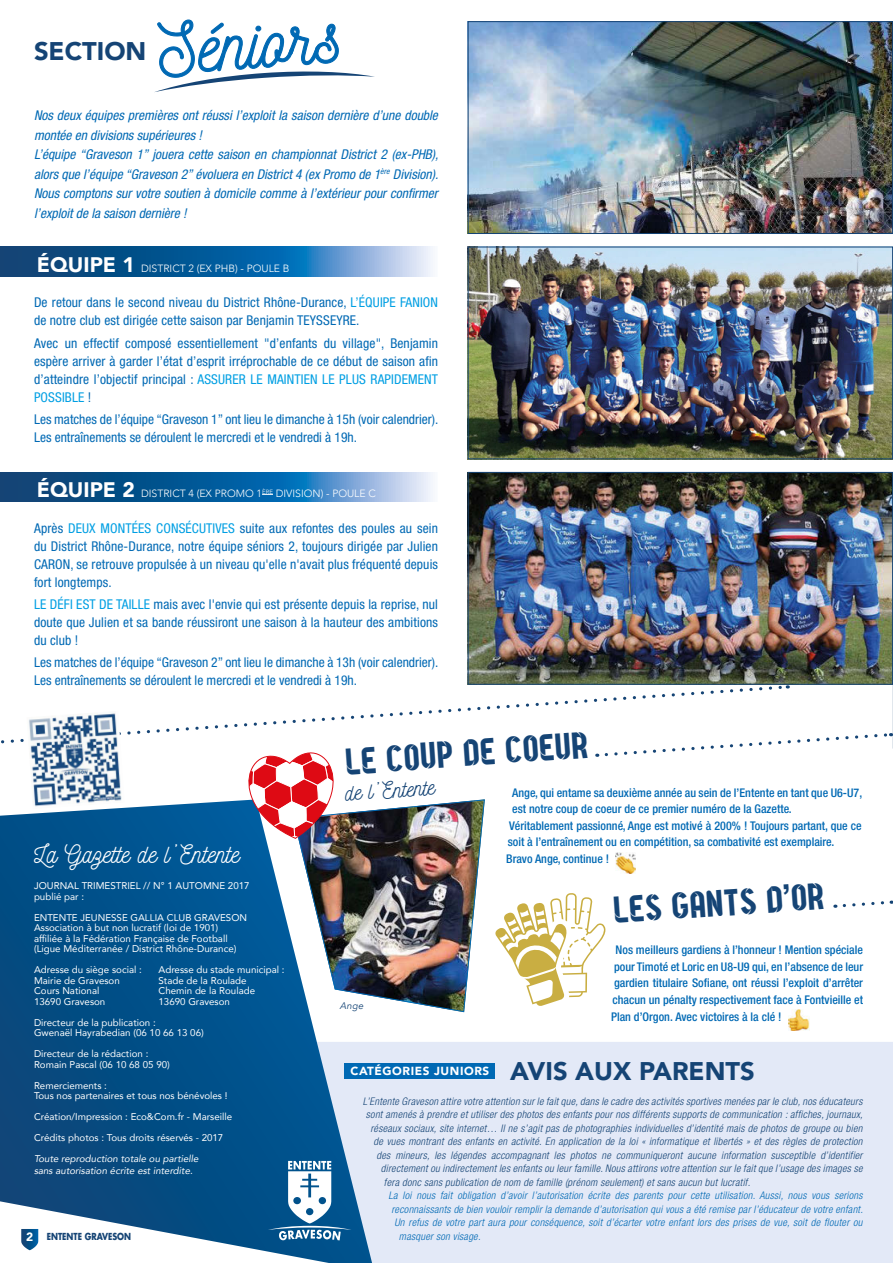
<style>
.page{position:relative;width:893px;height:1263px;background:#fff}
.page>*{position:absolute;margin:0;border:0;box-sizing:border-box;transform-origin:0 0}
.t1{font:70.5px "Nickainley";color:#0069b4}
.t2{font:37.5px "Barcelona 2012 by Roca";color:#154475}
.t3{font:25.5px "Nickainley";color:#fff}
.t4{font:900 25.5px "Avenir";color:#154475}
.t5{font:22.5px "Nickainley";color:#154475}
.t6{font:condensed 13.5px/18px "Helvetica Neue LT Pro";letter-spacing:.01em;color:#0069b4}
.t7{font:italic condensed 13.5px/19.5px "Helvetica Neue LT Pro";color:#0069b4}
.t8{font:500 condensed 12px/16.6px "Helvetica Neue LT Pro";color:#0069b4;text-align:justify}
.t9{font:900 12px "Avenir";color:#fff}
.t10{font:900 11.7px "Avenir";letter-spacing:.05em;color:#fff}
.t11{font:italic 300 condensed 10.5px "Helvetica Neue LT Pro";letter-spacing:.025em;color:#154475}
.t12{font:italic 300 condensed 10.5px "Helvetica Neue LT Pro";letter-spacing:.025em;color:#0069b4}
.t13{font:300 10.5px "Avenir";color:#fff}
.t14{font:9.75px/10.5px "Avenir";color:#fff}
.t15{font:italic 9.75px/11.7px "Avenir";color:#fff}
.t16{font:italic 9.6px "Avenir Next";color:#154475}
.t17{font:700 9.45px "Futura Std";color:#154475;scale:.83 1}
.s1{font-weight:900;font-size:21px}
.s2{color:#009fe3}
.s3{font-size:25.5px;color:#154475}
</style>
<div class="page">
<svg style="left:1px;top:684px;width:596px;height:60px"></svg>
<div style="left:372px;top:1042px;width:521px;height:221px;background:#e3e9f7"></div>
<svg style="left:0;top:247px;width:433px;height:29px;background:#2e71a7"></svg>
<svg style="left:0;top:472px;width:433px;height:30px;background:#2e71a7"></svg>
<svg style="left:0;top:801px;width:372px;height:462px;background:#236597"></svg>
<svg style="left:155px;top:19px;width:220px;height:73px"></svg>
<img style="left:221px;top:727px;width:264px;height:285px">
<div style="left:344px;top:1063px;width:151px;height:15px;background:#0069b4"></div>
<svg style="left:268px;top:1161px;width:83px;height:79px"></svg>
<img style="left:470px;top:474px;width:421px;height:209px">
<img style="left:470px;top:23px;width:421px;height:209px">
<div style="left:468px;top:21px;width:425px;height:213px;border:1px solid #154475"></div>
<img style="left:470px;top:249px;width:421px;height:208px">
<div style="left:468px;top:247px;width:425px;height:212px;border:1px solid #154475"></div>
<img style="left:622px;top:853px;width:14px;height:20px">
<svg style="left:495px;top:893px;width:111px;height:113px"></svg>
<img style="left:789px;top:1017px;width:20px;height:13px">
<img style="left:27px;top:711px;width:98px;height:98px">
<img style="left:597px;top:536px;width:296px;height:221px">
<svg style="left:21px;top:1229px;width:17px;height:21px"></svg>
<svg style="left:835px;top:900px;width:57px;height:8px"></svg>
<svg style="left:615px;top:852px;width:18px;height:18px"></svg>
<svg style="left:791px;top:1009px;width:18px;height:19px"></svg>
<h3 class="t4" style="left:34px;top:29px;width:114px">SECTION</h3>
<h1 class="t1" style="left:156px;top:4px;width:185px;rotate:-4deg">Séniors</h1>
<p class="t7" style="left:34px;top:106px;width:406px">Nos deux équipes premières ont réussi l’exploit la saison dernière d’une double montée en divisions supérieures !<br>L’équipe “Graveson 1” jouera cette saison en championnat District 2 (ex-PHB), alors que l’équipe “Graveson 2” évoluera en District 4 (ex Promo de 1<sup>ère</sup> Division).<br>Nous comptons sur votre soutien à domicile comme à l’extérieur pour confirmer l’exploit de la saison dernière !</p>
<p class="t13" style="left:37px;top:262px;width:254px"><span class="s1">ÉQUIPE 1</span> DISTRICT 2 (EX PHB) - POULE B</p>
<p class="t6" style="left:34px;top:293px;width:405px">De retour dans le second niveau du District Rhône-Durance, <span class="s2">L’ÉQUIPE FANION </span>de notre club est dirigée cette saison par Benjamin TEYSSEYRE.</p>
<p class="t6" style="left:34px;top:334px;width:405px;text-align:justify">Avec un effectif composé essentiellement "d’enfants du village", Benjamin espère arriver à garder l’état d’esprit irréprochable de ce début de saison afin d’atteindre l’objectif principal : <span class="s2">ASSURER LE MAINTIEN LE PLUS RAPIDEMENT POSSIBLE</span> !</p>
<p class="t6" style="left:34px;top:410px;width:406px">Les matches de l’équipe “Graveson 1” ont lieu le dimanche à 15h (voir calendrier).<br>Les entraînements se déroulent le mercredi et le vendredi à 19h.</p>
<p class="t13" style="left:37px;top:488px;width:341px"><span class="s1">ÉQUIPE 2</span> DISTRICT 4 (EX PROMO 1<sup>ÈRE</sup> DIVISION) - POULE C</p>
<p class="t6" style="left:34px;top:519px;width:406px;text-align:justify">Après <span class="s2">DEUX MONTÉES CONSÉCUTIVES</span> suite aux refontes des poules au sein du District Rhône-Durance, notre équipe séniors 2, toujours dirigée par Julien CARON, se retrouve propulsée à un niveau qu'elle n'avait plus fréquenté depuis fort longtemps.</p>
<p class="t6" style="left:34px;top:595px;width:406px;text-align:justify"><span class="s2">LE DÉFI EST DE TAILLE</span> mais avec l'envie qui est présente depuis la reprise, nul doute que Julien et sa bande réussiront une saison à la hauteur des ambitions du club !</p>
<p class="t6" style="left:34px;top:653px;width:406px">Les matches de l’équipe “Graveson 2” ont lieu le dimanche à 13h (voir calendrier).<br>Les entraînements se déroulent le mercredi et le vendredi à 19h.</p>
<h3 class="t3" style="left:34px;top:837px;width:207px">La Gazette de l’ Entente</h3>
<p class="t14" style="left:34px;top:880px;width:217px">JOURNAL TRIMESTRIEL // N° 1 AUTOMNE 2017 publié par :</p>
<p class="t14" style="left:34px;top:912px;width:215px">ENTENTE JEUNESSE GALLIA CLUB GRAVESON Association à but non lucratif (loi de 1901) affiliée à la Fédération Française de Football (Ligue Méditerranée / District Rhône-Durance)</p>
<p class="t14" style="left:34px;top:964px;width:109px">Adresse du siège social :</p>
<p class="t14" style="left:159px;top:964px;width:128px">Adresse du stade municipal :</p>
<p class="t14" style="left:34px;top:975px;width:87px">Mairie de Graveson</p>
<p class="t14" style="left:159px;top:975px;width:90px">Stade de la Roulade</p>
<p class="t14" style="left:34px;top:985px;width:67px">Cours National</p>
<p class="t14" style="left:159px;top:985px;width:98px">Chemin de la Roulade</p>
<p class="t14" style="left:34px;top:996px;width:73px">13690 Graveson</p>
<p class="t14" style="left:159px;top:996px;width:73px">13690 Graveson</p>
<p class="t14" style="left:34px;top:1017px;width:171px">Directeur de la publication :<br>Gwenaël Hayrabedian (06 10 66 13 06)</p>
<p class="t14" style="left:34px;top:1048px;width:137px">Directeur de la rédaction :<br>Romain Pascal (06 10 68 05 90)</p>
<p class="t14" style="left:34px;top:1080px;width:195px">Remerciements :<br>Tous nos partenaires et tous nos bénévoles !</p>
<p class="t14" style="left:34px;top:1106px;width:200px;line-height:21px">Création/Impression : Eco&amp;Com.fr - Marseille<br>Crédits photos : Tous droits réservés - 2017</p>
<p class="t15" style="left:34px;top:1153px;width:166px">Toute reproduction totale ou partielle sans autorisation écrite est interdite.</p>
<p class="t9" style="left:26px;top:1226px;width:9px">2</p>
<p class="t17" style="left:47px;top:1230px;width:103px">ENTENTE GRAVESON</p>
<h2 class="t2" style="left:344px;top:741px;width:245px;rotate:-4deg">Le Coup de Coeur</h2>
<h3 class="t5" style="left:344px;top:779px;width:91px;rotate:-4deg">de l’ Entente</h3>
<p class="t8" style="left:512px;top:784px;width:351px">Ange, qui entame sa deuxième année au sein de l’Entente en tant que U6-U7,</p>
<p class="t8" style="left:512px;top:800px;width:281px">est notre coup de coeur de ce premier numéro de la Gazette.</p>
<p class="t8" style="left:509px;top:817px;width:354px">Véritablement passionné, Ange est motivé à 200% ! Toujours partant, que ce</p>
<p class="t8" style="left:508px;top:833px;width:328px">soit à l’entraînement ou en compétition, sa combativité est exemplaire.</p>
<p class="t8" style="left:506px;top:850px;width:104px">Bravo Ange, continue !</p>
<p class="t16" style="left:340px;top:997px;width:25px">Ange</p>
<h2 class="t2" style="left:612px;top:890px;width:213px;rotate:-4deg">LES GANTS D’OR</h2>
<p class="t8" style="left:611px;top:941px;width:254px;text-indent:4px">Nos meilleurs gardiens à l’honneur ! Mention spéciale pour Timoté et Loric en U8-U9 qui, en l’absence de leur gardien titulaire Sofiane, ont réussi l’exploit d’arrêter chacun un pénalty respectivement face à Fontvieille et Plan d’Orgon. Avec victoires à la clé !</p>
<p class="t10" style="left:350px;top:1061px;width:406px">CATÉGORIES JUNIORS <span class="s3">AVIS AUX PARENTS</span></p>
<p class="t11" style="left:363px;top:1095px;width:501px">L’Entente Graveson attire votre attention sur le fait que, dans le cadre des activités sportives menées par le club, nos éducateurs</p>
<p class="t11" style="left:366px;top:1108px;width:498px">sont amenés à prendre et utiliser des photos des enfants pour nos différents supports de communication : affiches, journaux,</p>
<p class="t11" style="left:370px;top:1122px;width:493px">réseaux sociaux, site internet… Il ne s’agit pas de photographies individuelles d’identité mais de photos de groupe ou bien</p>
<p class="t11" style="left:373px;top:1135px;width:491px">de vues montrant des enfants en activité. En application de la loi « informatique et libertés » et des règles de protection</p>
<p class="t11" style="left:376px;top:1149px;width:488px">des mineurs, les légendes accompagnant les photos ne communiqueront aucune information susceptible d’identifier</p>
<p class="t11" style="left:381px;top:1162px;width:483px">directement ou indirectement les enfants ou leur famille. Nous attirons votre attention sur le fait que l’usage des images se</p>
<p class="t11" style="left:384px;top:1176px;width:368px">fera donc sans publication de nom de famille (prénom seulement) et sans aucun but lucratif.</p>
<p class="t12" style="left:388px;top:1189px;width:476px">La loi nous fait obligation d’avoir l’autorisation écrite des parents pour cette utilisation. Aussi, nous vous serions</p>
<p class="t12" style="left:391px;top:1203px;width:473px">reconnaissants de bien vouloir remplir la demande d’autorisation qui vous a été remise par l’éducateur de votre enfant.</p>
<p class="t12" style="left:394px;top:1216px;width:470px">Un refus de votre part aura pour conséquence, soit d’écarter votre enfant lors des prises de vue, soit de flouter ou</p>
<p class="t12" style="left:399px;top:1230px;width:83px">masquer son visage.</p>
</div>
